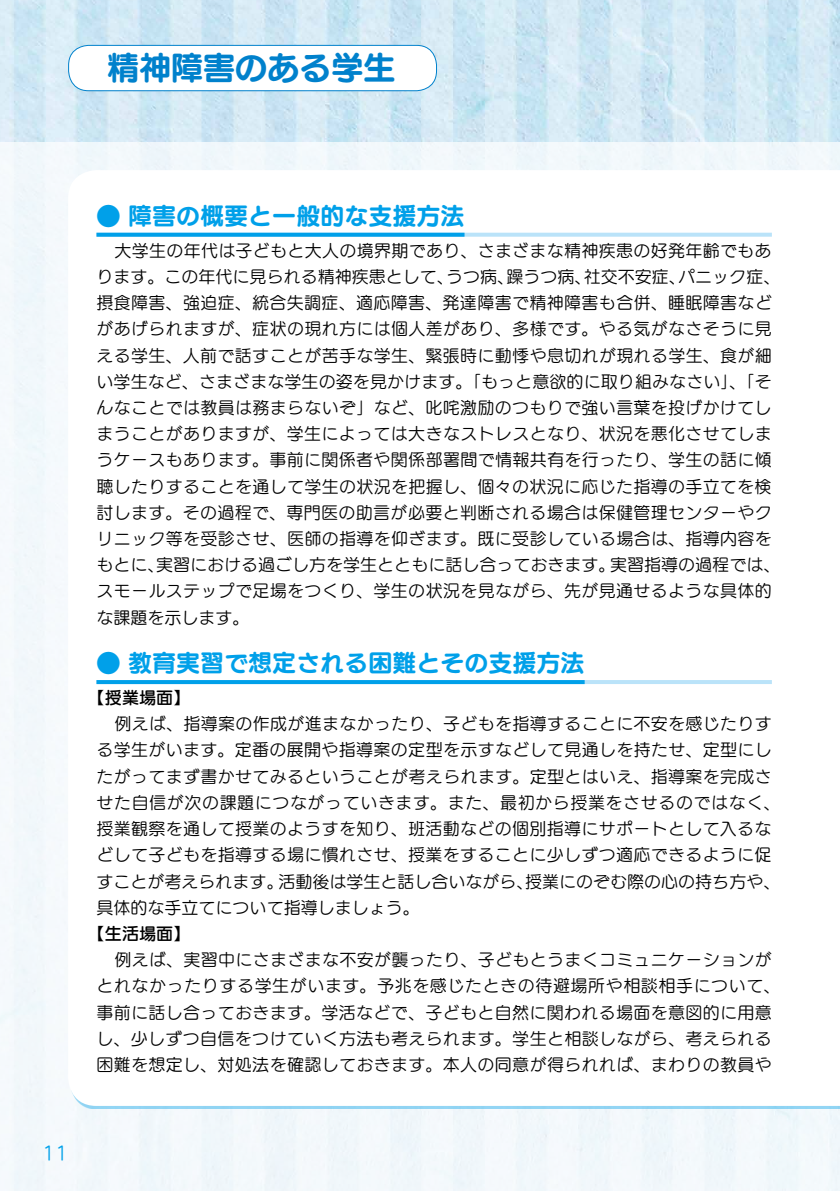
<style>
.page{position:relative;width:840px;height:1191px;background:#fff}
.page>*{position:absolute;margin:0;border:0;box-sizing:border-box;transform-origin:0 0}
.t1{font:32px "UD Marugo Large Pr 6 N B";color:#0081cc}
.t2{font:24px "UD Marugo Small Pr 6 N B";color:#00a0e9}
.t3{font:18.4px "UD Marugo Small Pr 6 N M";color:#00a0e9}
.t4{font:17px/26.2px "UD Marugo Small Pr 6 N M";letter-spacing:.02em;color:#000}
.t5{font:17px "UD Marugo Small Pr 6 N DB";color:#000}
</style>
<div class="page">
<img style="left:0;top:0;width:839px;height:142px">
<div style="left:0;top:142px;width:839px;height:1049px;background:#f3f8fb"></div>
<div style="left:68px;top:171px;width:771px;height:935px;background:#fff"></div>
<svg style="left:464px;top:233px;width:307px;height:4px"></svg>
<svg style="left:96px;top:233px;width:368px;height:4px"></svg>
<hr style="left:96px;top:680px;width:675px;height:4px;background:#bae3f9">
<svg style="left:96px;top:680px;width:488px;height:4px;background:#03a1e9"></svg>
<div style="left:69px;top:45px;width:367px;height:46px;background:#fff;border-radius:20px"></div>
<div style="left:68px;top:45px;width:369px;height:46px;border:1px solid #0081cc;border-radius:20px"></div>
<h1 class="t1" style="left:107px;top:50px;width:289px">精神障害のある学生</h1>
<p class="t3" style="left:42px;top:1143px;width:28px">11</p>
<h2 class="t2" style="left:96px;top:202px;width:369px">● 障害の概要と一般的な支援方法</h2>
<p class="t4" style="left:96px;top:238px;width:685px;text-indent:18px">大学生の年代は子どもと大人の境界期であり、さまざまな精神疾患の好発年齢でもあります。この年代に見られる精神疾患として、うつ病、躁うつ病、社交不安症、パニック症、摂食障害、強迫症、統合失調症、適応障害、発達障害で精神障害も合併、睡眠障害などがあげられますが、症状の現れ方には個人差があり、多様です。やる気がなさそうに見える学生、人前で話すことが苦手な学生、緊張時に動悸や息切れが現れる学生、食が細い学生など、さまざまな学生の姿を見かけます。「もっと意欲的に取り組みなさい」、「そんなことでは教員は務まらないぞ」など、叱咤激励のつもりで強い言葉を投げかけてしまうことがありますが、学生によっては大きなストレスとなり、状況を悪化させてしまうケースもあります。事前に関係者や関係部署間で情報共有を行ったり、学生の話に傾聴したりすることを通して学生の状況を把握し、個々の状況に応じた指導の手立てを検討します。その過程で、専門医の助言が必要と判断される場合は保健管理センターやクリニック等を受診させ、医師の指導を仰ぎます。既に受診している場合は、指導内容をもとに、実習における過ごし方を学生とともに話し合っておきます。実習指導の過程では、スモールステップで足場をつくり、学生の状況を見ながら、先が見通せるような具体的な課題を示します。</p>
<h2 class="t2" style="left:96px;top:649px;width:489px">● 教育実習で想定される困難とその支援方法</h2>
<p class="t5" style="left:88px;top:688px;width:103px">【授業場面】</p>
<p class="t4" style="left:96px;top:711px;width:685px;text-indent:18px">例えば、指導案の作成が進まなかったり、子どもを指導することに不安を感じたりする学生がいます。定番の展開や指導案の定型を示すなどして見通しを持たせ、定型にしたがってまず書かせてみるということが考えられます。定型とはいえ、指導案を完成させた自信が次の課題につながっていきます。また、最初から授業をさせるのではなく、授業観察を通して授業のようすを知り、班活動などの個別指導にサポートとして入るなどして子どもを指導する場に慣れさせ、授業をすることに少しずつ適応できるように促すことが考えられます。活動後は学生と話し合いながら、授業にのぞむ際の心の持ち方や、具体的な手立てについて指導しましょう。</p>
<p class="t5" style="left:88px;top:924px;width:103px">【生活場面】</p>
<p class="t4" style="left:96px;top:947px;width:685px;text-align:center">例えば、実習中にさまざまな不安が襲ったり、子どもとうまくコミュニケーションが<br>とれなかったりする学生がいます。予兆を感じたときの待避場所や相談相手について、事前に話し合っておきます。学活などで、子どもと自然に関われる場面を意図的に用意し、少しずつ自信をつけていく方法も考えられます。学生と相談しながら、考えられる困難を想定し、対処法を確認しておきます。本人の同意が得られれば、まわりの教員や</p>
</div>
